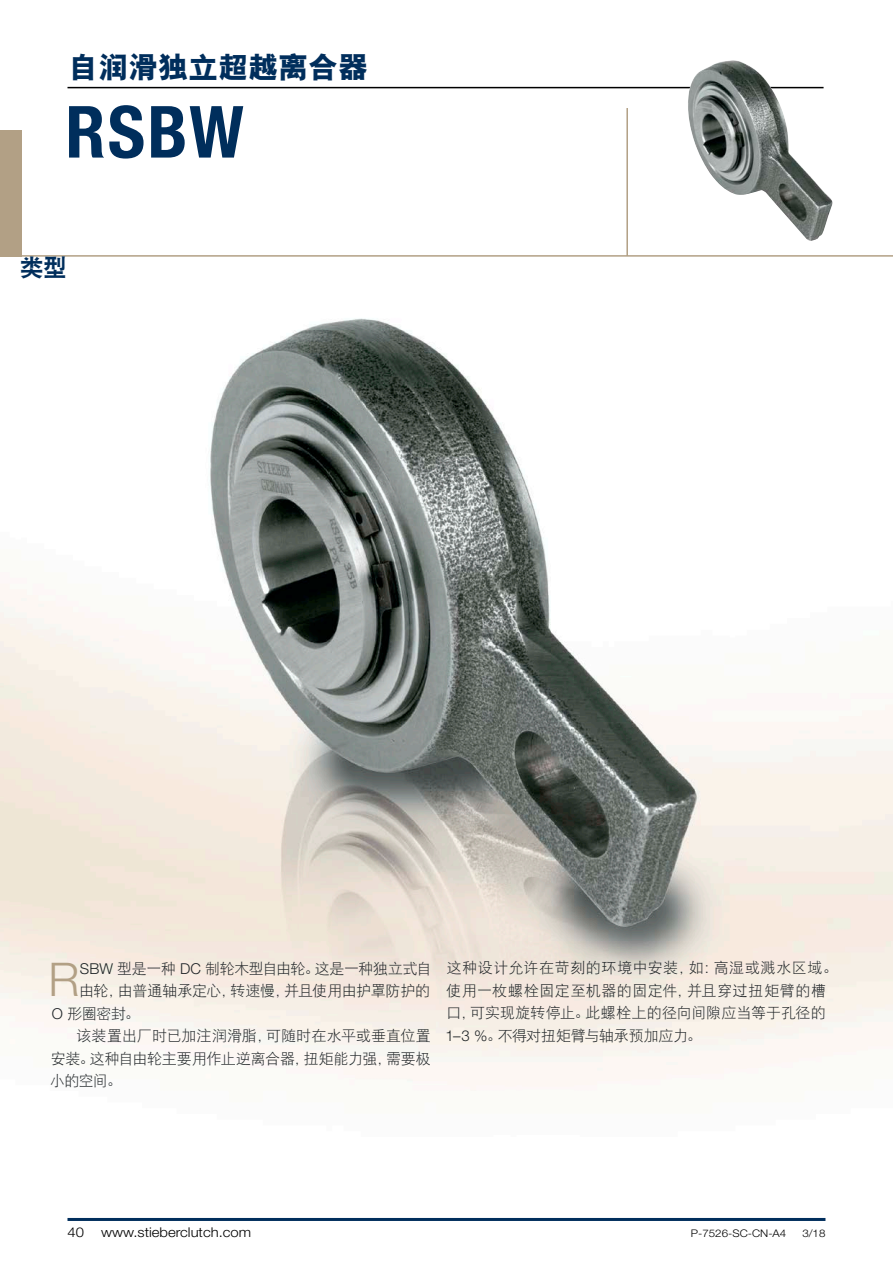
<style>
.page{position:relative;width:893px;height:1263px;background:#fff}
.page>*{position:absolute;margin:0;border:0;box-sizing:border-box;transform-origin:0 0}
.Headline_Big{font:700 condensed 72px "Helvetica Neue LT Std";color:#002e5c}
.Fließtext_Initial{font:300 46.5px "Helvetica Neue LT Std";color:#b2a085}
.t1{font:30px "H Yb 9 gj";color:#002e5c}
.Headline_Blau{font:24px "DFP Hei W9";color:#002e5c}
.Fließtext_Schwarz{font:15px/22.5px "DFP Hei W3";letter-spacing:.02em;color:#1f2427}
.Fließtext_Initial-2{font:15px "DFP Hei W3";letter-spacing:-.025em;color:#1f2427}
.Fließtext_Schwarz_Ei{font:15px/22.5px "DFP Hei W3";letter-spacing:-.015em;color:#1f2427;text-align:justify}
.t2{font:300 13.5px "Helvetica Neue LT Std";color:#000;scale:1.1 1}
.t3{font:300 10.5px "Helvetica Neue LT Std";color:#000;scale:1.1 1}
.s1{font-family:"Helvetica Neue LT Std";font-weight:300}
</style>
<div class="page">
<hr style="left:68px;top:87px;width:756px;height:1px;background:#000">
<hr style="left:626px;top:108px;width:2px;height:148px;background:#b2a085">
<hr style="left:0;top:255px;width:893px;height:2px;background:#b2a085">
<div style="left:0;top:130px;width:21px;height:126px;background:#b2a085"></div>
<img style="left:686px;top:60px;width:147px;height:181px">
<img style="left:0;top:318px;width:893px;height:773px">
<hr style="left:68px;top:1218px;width:757px;height:3px;background:#002e5c">
<p class="t1" style="left:68px;top:52px;width:301px">自润滑独立超越离合器</p>
<p class="Headline_Big" style="left:65px;top:88px;width:180px">RSBW</p>
<p class="Headline_Blau" style="left:20px;top:254px;width:49px">类型</p>
<p class="Fließtext_Initial" style="left:48px;top:951px;width:33px">R</p>
<p class="Fließtext_Initial-2" style="left:80px;top:960px;width:353px"><span class="s1">SBW</span> 型是一种 <span class="s1">DC</span> 制轮木型自由轮。这是一种独立式自</p>
<p class="Fließtext_Initial-2" style="left:79px;top:983px;width:353px">由轮，由普通轴承定心，转速慢，并且使用由护罩防护的</p>
<p class="Fließtext_Initial-2" style="left:52px;top:1005px;width:89px"><span class="s1">O</span> 形圈密封。</p>
<p class="Fließtext_Schwarz_Ei" style="left:50px;top:1024px;width:382px;text-indent:27px">该装置出厂时已加注润滑脂，可随时在水平或垂直位置安装。这种自由轮主要用作止逆离合器，扭矩能力强，需要极小的空间。</p>
<p class="Fließtext_Schwarz" style="left:445px;top:956px;width:394px">这种设计允许在苛刻的环境中安装，如：高湿或溅水区域。使用一枚螺栓固定至机器的固定件，并且穿过扭矩臂的槽口，可实现旋转停止。此螺栓上的径向间隙应当等于孔径的<br><span class="s1">1–3 %</span>。不得对扭矩臂与轴承预加应力。</p>
<p class="t2" style="left:68px;top:1223px;width:17px">40</p>
<p class="t2" style="left:101px;top:1223px;width:138px">www.stieberclutch.com</p>
<p class="t3" style="left:691px;top:1226px;width:88px">P-7526-SC-CN-A4</p>
<p class="t3" style="left:802px;top:1226px;width:23px">3/18</p>
</div>
